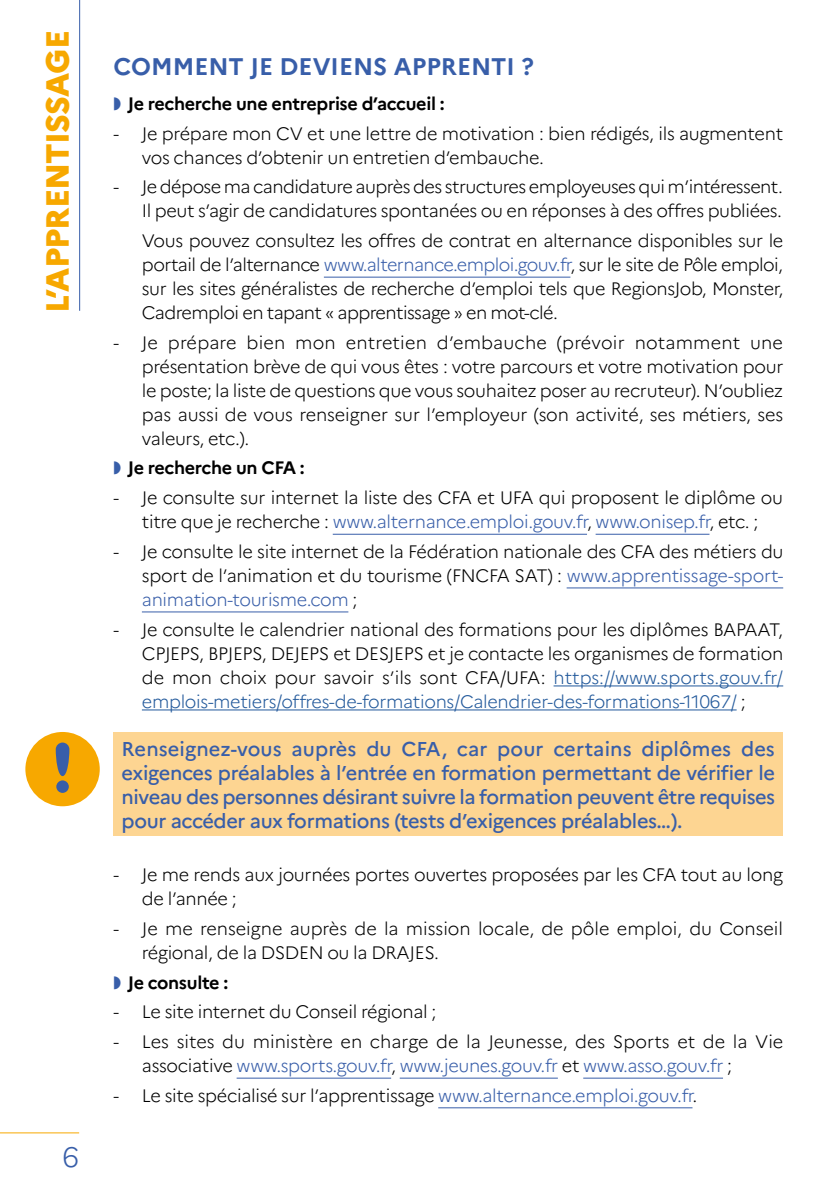
<style>
.page{position:relative;width:840px;height:1191px;background:#fff}
.page>*{position:absolute;margin:0;border:0;box-sizing:border-box;transform-origin:0 0}
.t1{font:800 32px "Marianne";letter-spacing:-.025em;color:#f7a800}
.t2{font:300 28px "Marianne";color:#385ea9}
.t3{font:700 24px "Marianne";color:#385ea9}
.t4{font:500 20px/24px "Marianne";letter-spacing:-.02em;color:#385ea9;text-align:justify}
.t5{font:300 18px/24px "Marianne";letter-spacing:-.02em;color:#000;text-align:justify}
.t6{font:300 18px/24px "Marianne";color:#000}
.t7{font:700 18px "Marianne";letter-spacing:-.02em;color:#000}
.s1{color:#385ea9}
.s2{color:#22599b}
</style>
<div class="page">
<hr style="left:0;top:1132px;width:79px;height:1px;background:#f7a800">
<hr style="left:79px;top:0;width:1px;height:311px;background:#385ea9">
<hr style="left:324px;top:277px;width:246px;height:1px;background:#385ea9">
<hr style="left:332px;top:534px;width:254px;height:1px;background:#385ea9">
<hr style="left:595px;top:534px;width:114px;height:1px;background:#385ea9">
<hr style="left:566px;top:587px;width:216px;height:1px;background:#385ea9">
<hr style="left:142px;top:611px;width:206px;height:1px;background:#385ea9">
<hr style="left:553px;top:685px;width:229px;height:1px;background:#22599b">
<hr style="left:142px;top:709px;width:594px;height:1px;background:#22599b">
<hr style="left:236px;top:1077px;width:155px;height:1px;background:#385ea9">
<hr style="left:399px;top:1077px;width:158px;height:1px;background:#385ea9">
<hr style="left:583px;top:1077px;width:139px;height:1px;background:#385ea9">
<hr style="left:438px;top:1107px;width:254px;height:1px;background:#385ea9">
<div style="left:113px;top:732px;width:669px;height:103px;background:#fdd592"></div>
<div style="left:25px;top:732px;width:75px;height:74px;background:#f7a800;border-radius:50%"></div>
<div style="left:56px;top:780px;width:13px;height:13px;background:#385ea9;border-radius:50%"></div>
<div style="left:56px;top:742px;width:13px;height:34px;background:#385ea9;border-radius:7px"></div>
<h1 class="t1" style="left:38px;top:313px;width:284px;rotate:-90deg">L’APPRENTISSAGE</h1>
<h2 class="t2" style="left:62px;top:1140px;width:18px">6</h2>
<h3 class="t3" style="left:113px;top:52px;width:421px">COMMENT JE DEVIENS APPRENTI ?</h3>
<p class="t7" style="left:113px;top:93px;width:332px"><span class="s1">◗</span> Je recherche une entreprise d’accueil :</p>
<p class="t5" style="left:142px;top:121px;width:642px;text-indent:-28px">- Je prépare mon CV et une lettre de motivation : bien rédigés, ils augmentent vos chances d’obtenir un entretien d’embauche.</p>
<p class="t5" style="left:113px;top:175px;width:670px;text-align:right">- Je dépose ma candidature auprès des structures employeuses qui m’intéressent.<br>Il peut s’agir de candidatures spontanées ou en réponses à des offres publiées.</p>
<p class="t5" style="left:142px;top:229px;width:642px">Vous pouvez consultez les offres de contrat en alternance disponibles sur le portail de l’alternance <span class="s1">www.alternance.emploi.gouv.fr</span>, sur le site de Pôle emploi, sur les sites généralistes de recherche d’emploi tels que RegionsJob, Monster, Cadremploi en tapant « apprentissage » en mot-clé.</p>
<p class="t5" style="left:142px;top:330px;width:642px;text-indent:-28px">- Je prépare bien mon entretien d’embauche (prévoir notamment une présentation brève de qui vous êtes : votre parcours et votre motivation pour le poste; la liste de questions que vous souhaitez poser au recruteur). N’oubliez pas aussi de vous renseigner sur l’employeur (son activité, ses métiers, ses valeurs, etc.).</p>
<p class="t7" style="left:113px;top:457px;width:193px"><span class="s1">◗</span> Je recherche un CFA :</p>
<p class="t5" style="left:113px;top:486px;width:670px;text-align:center">- Je consulte sur internet la liste des CFA et UFA qui proposent le diplôme ou titre que je recherche : <span class="s1">www.alternance.emploi.gouv.fr</span>, <span class="s1">www.onisep.fr</span>, etc. ;</p>
<p class="t5" style="left:142px;top:539px;width:642px;text-indent:-28px">- Je consulte le site internet de la Fédération nationale des CFA des métiers du sport de l’animation et du tourisme (FNCFA SAT) : <span class="s1">www.apprentissage-sport&shy;animation-tourisme.com</span> ;</p>
<p class="t5" style="left:142px;top:617px;width:642px;text-indent:-28px">- Je consulte le calendrier national des formations pour les diplômes BAPAAT, CPJEPS, BPJEPS, DEJEPS et DESJEPS et je contacte les organismes de formation de mon choix pour savoir s’ils sont CFA/UFA: <span class="s2">https://www.sports.gouv.fr/ emplois-metiers/offres-de-formations/Calendrier-des-formations-11067/</span> ;</p>
<p class="t4" style="left:121px;top:736px;width:654px">Renseignez-vous auprès du CFA, car pour certains diplômes des exigences préalables à l’entrée en formation permettant de vérifier le niveau des personnes désirant suivre la formation peuvent être requises pour accéder aux formations (tests d’exigences préalables…).</p>
<p class="t5" style="left:142px;top:863px;width:642px;text-indent:-28px">- Je me rends aux journées portes ouvertes proposées par les CFA tout au long de l’année ;</p>
<p class="t6" style="left:142px;top:916px;width:642px;text-indent:-28px">- Je me renseigne auprès de la mission locale, de pôle emploi, du Conseil régional, de la DSDEN ou la DRAJES.</p>
<p class="t7" style="left:113px;top:971px;width:116px"><span class="s1">◗</span> Je consulte :</p>
<p class="t5" style="left:113px;top:1000px;width:324px">- Le site internet du Conseil régional ;</p>
<p class="t5" style="left:142px;top:1029px;width:642px;text-indent:-28px">- Les sites du ministère en charge de la Jeunesse, des Sports et de la Vie associative <span class="s1">www.sports.gouv.fr</span>, <span class="s1">www.jeunes.gouv.fr</span> et <span class="s1">www.asso.gouv.fr</span> ;</p>
<p class="t5" style="left:113px;top:1083px;width:585px">- Le site spécialisé sur l’apprentissage <span class="s1">www.alternance.emploi.gouv.fr</span>.</p>
</div>
